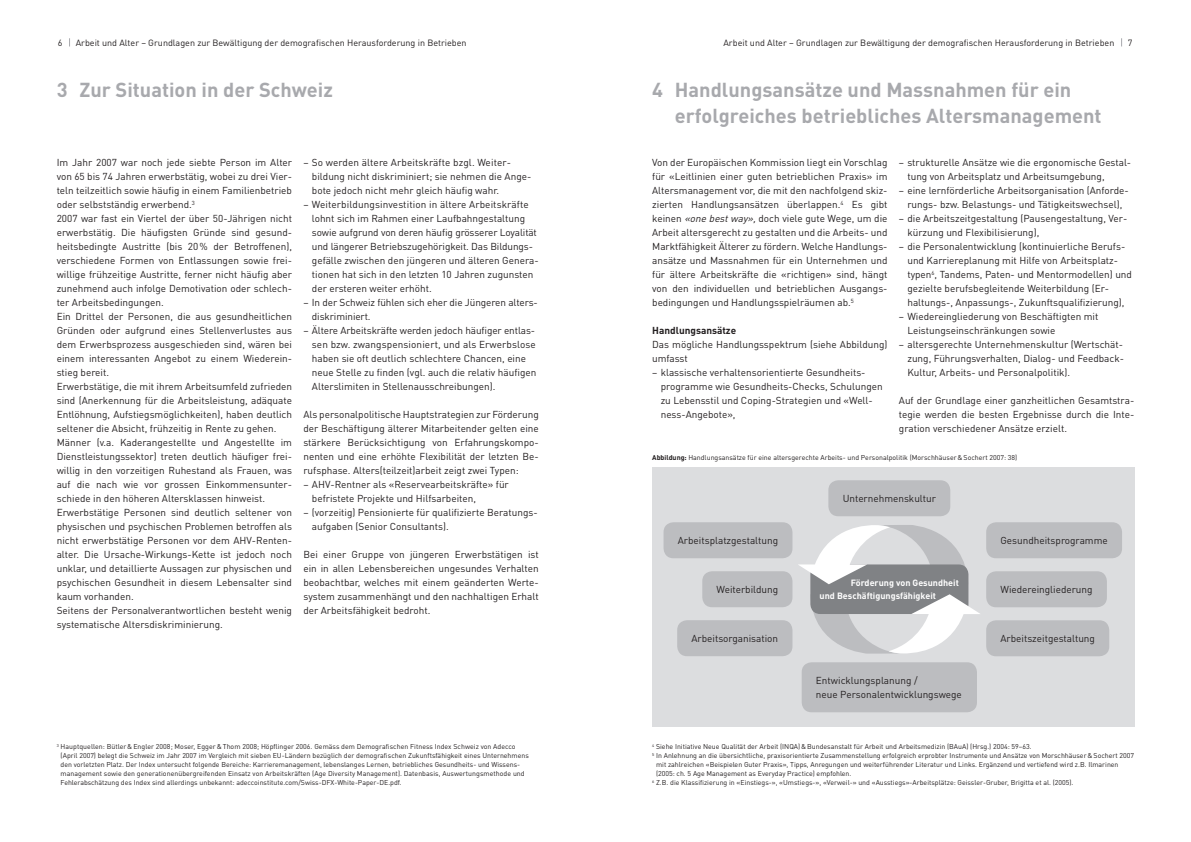
<style>
.page{position:relative;width:1191px;height:842px;background:#fff}
.page>*{position:absolute;margin:0;border:0;box-sizing:border-box;transform-origin:0 0}
.t1{font:700 20px/25px "DINOT";color:#a8a9ad}
.t2{font:10px/14px "DINOT";color:#231f20}
.t3{font:700 10px "DINOT";color:#231f20}
.t4{font:9px "DINOT";color:#231f20}
.t5{font:700 9px/13px "DINOT";color:#fff}
.t6{font:7px/9px "DINOT";color:#231f20}
.s1{font-style:italic}
.s2{font-weight:700}
</style>
<div class="page">
<div style="left:652px;top:467px;width:482px;height:259px;background:#dcdddf"></div>
<div style="left:828px;top:480px;width:122px;height:36px;background:#bcbdc0;border-radius:10px"></div>
<div style="left:663px;top:522px;width:129px;height:36px;background:#bcbdc0;border-radius:10px"></div>
<div style="left:677px;top:620px;width:115px;height:36px;background:#bcbdc0;border-radius:10px"></div>
<div style="left:986px;top:620px;width:123px;height:36px;background:#bcbdc0;border-radius:10px"></div>
<div style="left:986px;top:571px;width:120px;height:36px;background:#bcbdc0;border-radius:10px"></div>
<div style="left:986px;top:522px;width:136px;height:36px;background:#bcbdc0;border-radius:10px"></div>
<div style="left:702px;top:571px;width:90px;height:36px;background:#bcbdc0;border-radius:10px"></div>
<div style="left:801px;top:662px;width:176px;height:50px;background:#bcbdc0;border-radius:10px"></div>
<div style="left:810px;top:564px;width:158px;height:50px;background:#808285;border-radius:10px"></div>
<svg style="left:798px;top:525px;width:170px;height:59px"></svg>
<svg style="left:810px;top:594px;width:170px;height:60px"></svg>
<p class="t4" style="left:58px;top:36px;width:6px">6</p>
<p class="t4" style="left:76px;top:36px;width:392px">Arbeit und Alter – Grundlagen zur Bewältigung der demografischen Herausforderung in Betrieben</p>
<p class="t4" style="left:723px;top:36px;width:392px">Arbeit und Alter – Grundlagen zur Bewältigung der demografischen Herausforderung in Betrieben</p>
<p class="t4" style="left:1127px;top:36px;width:6px">7</p>
<h1 class="t1" style="left:57px;top:77px;width:278px">3 Zur Situation in der Schweiz</h1>
<h1 class="t1" style="left:675px;top:77px;width:428px;text-indent:-23px">4 Handlungsansätze und Massnahmen für ein erfolgreiches betriebliches Altersmanagement</h1>
<p class="t2" style="left:57px;top:155px;width:237px">Im Jahr 2007 war noch jede siebte Person im Alter von 65 bis 74 Jahren erwerbstätig, wobei zu drei Vier&shy;teln teilzeitlich sowie häufig in einem Familienbetrieb oder selbstständig erwerbend.<sup>3<br></sup>2007 war fast ein Viertel der über 50-Jährigen nicht erwerbstätig. Die häufigsten Gründe sind gesund&shy;heitsbedingte Austritte (bis 20% der Betroffenen), verschiedene Formen von Entlassungen sowie frei&shy;willige frühzeitige Austritte, ferner nicht häufig aber zunehmend auch infolge Demotivation oder schlech&shy;ter Arbeitsbedingungen.<br>Ein Drittel der Personen, die aus gesundheitlichen Gründen oder aufgrund eines Stellenverlustes aus dem Erwerbsprozess ausgeschieden sind, wären bei einem interessanten Angebot zu einem Wiederein&shy;stieg bereit.<br>Erwerbstätige, die mit ihrem Arbeitsumfeld zufrieden sind (Anerkennung für die Arbeitsleistung, adäquate Entlöhnung, Aufstiegsmöglichkeiten), haben deutlich seltener die Absicht, frühzeitig in Rente zu gehen.<br>Männer (v.a. Kaderangestellte und Angestellte im Dienstleistungssektor) treten deutlich häufiger frei&shy;willig in den vorzeitigen Ruhestand als Frauen, was auf die nach wie vor grossen Einkommensunter&shy;schiede in den höheren Altersklassen hinweist.<br>Erwerbstätige Personen sind deutlich seltener von physischen und psychischen Problemen betroffen als nicht erwerbstätige Personen vor dem AHV-Renten&shy;alter. Die Ursache-Wirkungs-Kette ist jedoch noch unklar, und detaillierte Aussagen zur physischen und psychischen Gesundheit in diesem Lebensalter sind kaum vorhanden.<br>Seitens der Personalverantwortlichen besteht wenig systematische Altersdiskriminierung.</p>
<p class="t2" style="left:312px;top:155px;width:221px;text-indent:-8px">– So werden ältere Arbeitskräfte bzgl. Weiter&shy;bildung nicht diskriminiert; sie nehmen die Ange&shy;bote jedoch nicht mehr gleich häufig wahr.</p>
<p class="t2" style="left:312px;top:197px;width:228px;text-indent:-8px">– Weiterbildungsinvestition in ältere Arbeitskräfte lohnt sich im Rahmen einer Laufbahngestaltung sowie aufgrund von deren häufig grösserer Loyalität und längerer Betriebszugehörigkeit. Das Bildungs&shy;gefälle zwischen den jüngeren und älteren Genera&shy;tionen hat sich in den letzten 10 Jahren zugunsten der ersteren weiter erhöht.</p>
<p class="t2" style="left:312px;top:295px;width:227px;text-indent:-8px">– In der Schweiz fühlen sich eher die Jüngeren alters&shy;diskriminiert.</p>
<p class="t2" style="left:312px;top:323px;width:226px;text-indent:-8px">– Ältere Arbeitskräfte werden jedoch häufiger entlas&shy;sen bzw. zwangspensioniert, und als Erwerbslose haben sie oft deutlich schlechtere Chancen, eine neue Stelle zu finden (vgl. auch die relativ häufigen Alterslimiten in Stellenausschreibungen).</p>
<p class="t2" style="left:303px;top:407px;width:237px;text-align:justify">Als personalpolitische Hauptstrategien zur Förderung der Beschäftigung älterer Mitarbeitender gelten eine stärkere Berücksichtigung von Erfahrungskompo&shy;nenten und eine erhöhte Flexibilität der letzten Be&shy;rufsphase. Alters(teilzeit)arbeit zeigt zwei Typen:</p>
<p class="t2" style="left:312px;top:477px;width:198px;text-indent:-9px">– AHV-Rentner als «Reservearbeitskräfte» für befristete Projekte und Hilfsarbeiten,</p>
<p class="t2" style="left:312px;top:505px;width:227px;text-indent:-9px">– (vorzeitig) Pensionierte für qualifizierte Beratungs&shy;aufgaben (Senior Consultants).</p>
<p class="t2" style="left:303px;top:547px;width:237px;text-align:justify">Bei einer Gruppe von jüngeren Erwerbstätigen ist ein in allen Lebensbereichen ungesundes Verhalten beobachtbar, welches mit einem geänderten Werte&shy;system zusammenhängt und den nachhaltigen Erhalt der Arbeitsfähigkeit bedroht.</p>
<p class="t2" style="left:652px;top:155px;width:237px">Von der Europäischen Kommission liegt ein Vorschlag für «Leitlinien einer guten betrieblichen Praxis» im Altersmanagement vor, die mit den nachfolgend skiz&shy;zierten Handlungsansätzen überlappen.<sup>4</sup> Es gibt keinen <span class="s1">«one bestway»,</span>doch viele gute Wege, um die Arbeit altersgerecht zu gestalten und die Arbeits- und Marktfähigkeit Älterer zu fördern. Welche Handlungs&shy;ansätze und Massnahmen für ein Unternehmen und für ältere Arbeitskräfte die «richtigen» sind, hängt von den individuellen und betrieblichen Ausgangs&shy;bedingungen und Handlungsspielräumen ab.<sup>5</sup></p>
<p class="t3" style="left:652px;top:324px;width:86px">Handlungsansätze</p>
<p class="t2" style="left:652px;top:337px;width:237px">Das mögliche Handlungsspektrum (siehe Abbildung) umfasst</p>
<p class="t2" style="left:660px;top:365px;width:224px;text-indent:-8px">– klassische verhaltensorientierte Gesundheits&shy;programme wie Gesundheits-Checks, Schulungen zu Lebensstil und Coping-Strategien und «Well&shy;ness-Angebote»,</p>
<p class="t2" style="left:907px;top:155px;width:225px;text-indent:-8px">– strukturelle Ansätze wie die ergonomische Gestal&shy;tung von Arbeitsplatz und Arbeitsumgebung,</p>
<p class="t2" style="left:899px;top:183px;width:231px;text-align:center">– eine lernförderliche Arbeitsorganisation (Anforde&shy;rungs- bzw. Belastungs- und Tätigkeitswechsel),</p>
<p class="t2" style="left:907px;top:211px;width:221px;text-indent:-8px">– die Arbeitszeitgestaltung (Pausengestaltung, Ver&shy;kürzung und Flexibilisierung),</p>
<p class="t2" style="left:907px;top:239px;width:226px;text-indent:-8px">– die Personalentwicklung (kontinuierliche Berufs&shy;und Karriereplanung mit Hilfe von Arbeitsplatz&shy;typen<sup>6</sup>, Tandems, Paten- und Mentormodellen) und gezielte berufsbegleitende Weiterbildung (Er&shy;haltungs-, Anpassungs-, Zukunftsqualifizierung),</p>
<p class="t2" style="left:907px;top:309px;width:192px;text-indent:-8px">– Wiedereingliederung von Beschäftigten mit<br>Leistungseinschränkungen sowie</p>
<p class="t2" style="left:907px;top:337px;width:218px;text-align:justify;text-indent:-8px">– altersgerechte Unternehmenskultur (Wertschät&shy;zung, Führungsverhalten, Dialog- und Feedback-Kultur, Arbeits- und Personalpolitik).</p>
<p class="t2" style="left:899px;top:393px;width:237px">Auf der Grundlage einer ganzheitlichen Gesamtstra&shy;tegie werden die besten Ergebnisse durch die Inte&shy;gration verschiedener Ansätze erzielt.</p>
<p class="t6" style="left:652px;top:453px;width:367px"><span class="s2">Abbildung:</span> Handlungsansätze für eine altersgerechte Arbeits- und Personalpolitik (Morschhäuser&amp;Sochert 2007: 38)</p>
<p class="t2" style="left:842px;top:491px;width:95px">Unternehmenskultur</p>
<p class="t2" style="left:678px;top:533px;width:102px">Arbeitsplatzgestaltung</p>
<p class="t2" style="left:1000px;top:533px;width:109px">Gesundheitsprogramme</p>
<p class="t2" style="left:716px;top:582px;width:63px">Weiterbildung</p>
<p class="t5" style="left:819px;top:576px;width:141px;text-indent:31px">Förderung von Gesundheit und Beschäftigungsfähigkeit</p>
<p class="t2" style="left:1000px;top:582px;width:94px">Wiedereingliederung</p>
<p class="t2" style="left:691px;top:631px;width:88px">Arbeitsorganisation</p>
<p class="t2" style="left:1000px;top:631px;width:96px">Arbeitszeitgestaltung</p>
<p class="t2" style="left:816px;top:673px;width:147px">Entwicklungsplanung /<br>neue Personalentwicklungswege</p>
<p class="t6" style="left:61px;top:742px;width:470px;text-indent:-4px"><sup>3</sup> Hauptquellen: Bütler&amp;Engler 2008; Moser, Egger&amp;Thom 2008; Höpflinger 2006. Gemäss dem Demografischen Fitness Index Schweiz von Adecco (April 2007) belegt die Schweiz im Jahr 2007 im Vergleich mit sieben EU-Ländern bezüglich der demografischen Zukunftsfähigkeit eines Unternehmens den vorletzten Platz. Der Index untersucht folgende Bereiche: Karrieremanagement, lebenslanges Lernen, betriebliches Gesundheits- und Wissens&shy;management sowie den generationenübergreifenden Einsatz von Arbeitskräften (Age Diversity Management). Datenbasis, Auswertungsmethode und Fehlerabschätzung des Index sind allerdings unbekannt: adeccoinstitute.com/Swiss-DFX-White-Paper-DE.pdf.</p>
<p class="t6" style="left:652px;top:742px;width:381px"><sup>4</sup> Siehe Initiative Neue Qualität der Arbeit (INQA)&amp;Bundesanstalt für Arbeit und Arbeitsmedizin (BAuA) (Hrsg.) 2004: 59–63.</p>
<p class="t6" style="left:652px;top:751px;width:483px"><sup>5</sup> In Anlehnung an die übersichtliche, praxisorientierte Zusammenstellung erfolgreich erprobter Instrumente und Ansätze von Morschhäuser&amp;Sochert 2007</p>
<p class="t6" style="left:656px;top:760px;width:464px">mit zahlreichen «Beispielen Guter Praxis», Tipps, Anregungen und weiterführender Literatur und Links. Ergänzend und vertiefend wird z.B. Ilmarinen</p>
<p class="t6" style="left:656px;top:769px;width:197px">(2005: ch. 5 Age Management as Everyday Practice) empfohlen.</p>
<p class="t6" style="left:652px;top:778px;width:423px"><sup>6</sup> Z.B. die Klassifizierung in «Einstiegs-», «Umstiegs-», «Verweil-» und «Ausstiegs»-Arbeitsplätze: Geissler-Gruber, Brigitta et al. (2005).</p>
</div>
